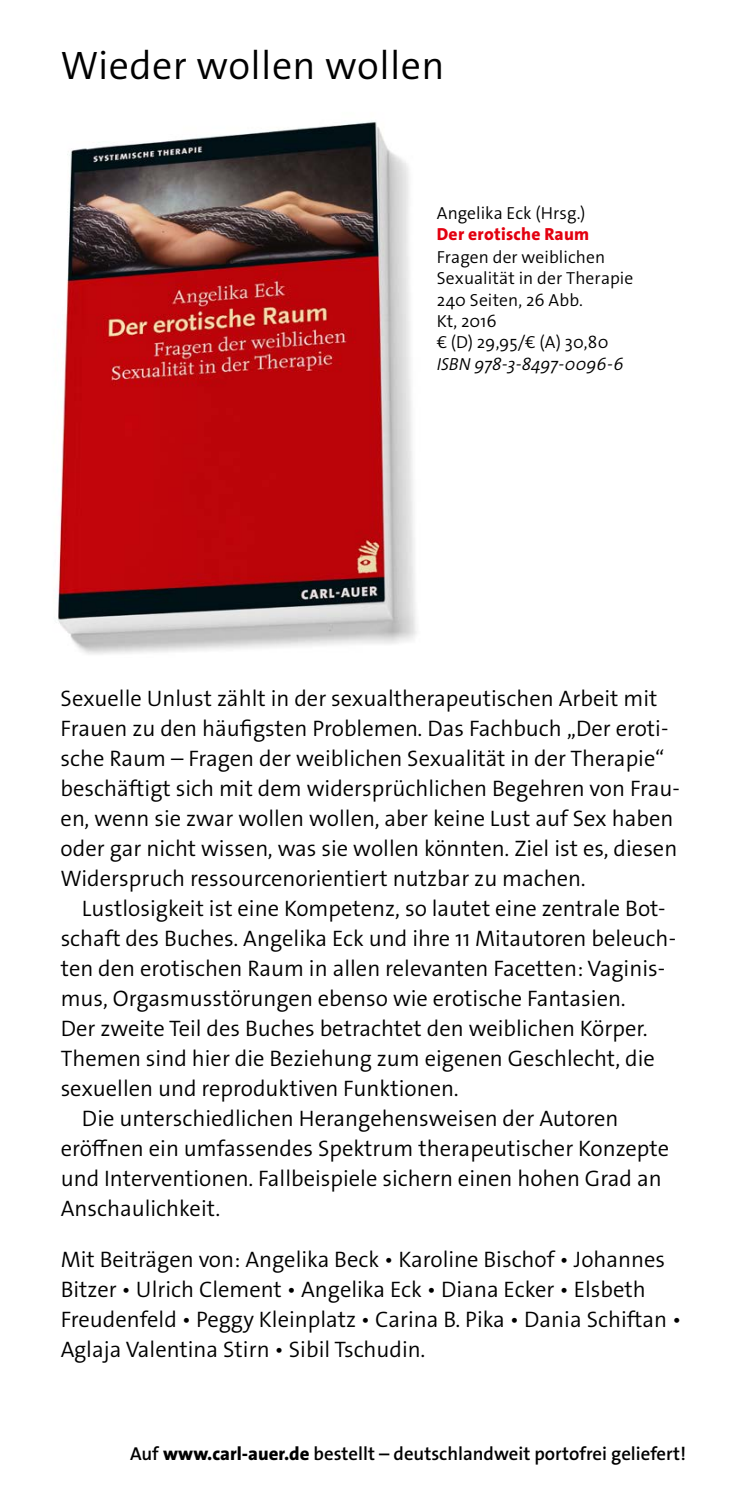
<style>
.page{position:relative;width:745px;height:1489px;background:#fff}
.page>*{position:absolute;margin:0;border:0;box-sizing:border-box;transform-origin:0 0}
.t1{font:300 40px "The Sans Os F";letter-spacing:.01em;color:#000}
.t2{font:300 22.5px/30px "The Sans Os F";color:#000}
.t3{font:600 18.75px "The Sans Os F";color:#000}
.t4{font:300 17.5px/21.2px "The Sans Os F";letter-spacing:.005em;color:#000}
.t5{font:italic 300 17.5px "The Sans Os F";letter-spacing:.005em;color:#000}
.t6{font:800 17.5px "The Sans Os F";letter-spacing:.015em;color:#e3000f}
.s1{font-weight:800}
</style>
<div class="page">
<hr style="left:0;top:0;width:1px;height:1488px;background:#ececed">
<img style="left:56px;top:121px;width:361px;height:533px">
<h1 class="t1" style="left:61px;top:39px;width:385px">Wieder wollen wollen</h1>
<p class="t4" style="left:436px;top:202px;width:150px">Angelika Eck (Hrsg.)</p>
<p class="t6" style="left:436px;top:223px;width:154px">Der erotische Raum</p>
<p class="t4" style="left:436px;top:247px;width:198px">Fragen der weiblichen<br>Sexualität in der Therapie<br>240 Seiten, 26 Abb.<br>Kt, 2016<br>€ (D) 29,95/€ (A) 30,80</p>
<p class="t5" style="left:436px;top:352px;width:188px">ISBN 978-3-8497-0096-6</p>
<p class="t2" style="left:61px;top:683px;width:620px">Sexuelle Unlust zählt in der sexualtherapeutischen Arbeit mit Frauen zu den häufigsten Problemen. Das Fachbuch „Der eroti&shy;sche Raum – Fragen der weiblichen Sexualität in der Therapie“ beschäftigt sich mit dem widersprüchlichen Begehren von Frau&shy;en, wenn sie zwar wollen wollen, aber keine Lust auf Sex haben oder gar nicht wissen, was sie wollen könnten. Ziel ist es, diesen Widerspruch ressourcenorientiert nutzbar zu machen.</p>
<p class="t2" style="left:82px;top:893px;width:584px">Lustlosigkeit ist eine Kompetenz, so lautet eine zentrale Bot-</p>
<p class="t2" style="left:61px;top:923px;width:616px">schaft des Buches. Angelika Eck und ihre 11 Mitautoren beleuch-</p>
<p class="t2" style="left:61px;top:953px;width:603px">ten den erotischen Raum in allen relevanten Facetten: Vaginis-</p>
<p class="t2" style="left:61px;top:983px;width:566px">mus, Orgasmusstörungen ebenso wie erotische Fantasien.</p>
<p class="t2" style="left:61px;top:1013px;width:588px">Der zweite Teil des Buches betrachtet den weiblichen Körper.</p>
<p class="t2" style="left:61px;top:1043px;width:595px">Themen sind hier die Beziehung zum eigenen Geschlecht, die</p>
<p class="t2" style="left:61px;top:1073px;width:399px">sexuellen und reproduktiven Funktionen.</p>
<p class="t2" style="left:82px;top:1103px;width:537px">Die unterschiedlichen Herangehensweisen der Autoren</p>
<p class="t2" style="left:61px;top:1133px;width:609px">eröffnen ein umfassendes Spektrum therapeutischer Konzepte</p>
<p class="t2" style="left:61px;top:1163px;width:602px">und Interventionen. Fallbeispiele sichern einen hohen Grad an</p>
<p class="t2" style="left:61px;top:1193px;width:161px">Anschaulichkeit.</p>
<p class="t2" style="left:61px;top:1244px;width:622px">Mit Beiträgen von: Angelika Beck • Karoline Bischof • Johannes Bitzer • Ulrich Clement • Angelika Eck • Diana Ecker • Elsbeth Freudenfeld • Peggy Kleinplatz • Carina B. Pika • Dania Schiftan • Aglaja Valentina Stirn • Sibil Tschudin.</p>
<p class="t3" style="left:130px;top:1441px;width:557px">Auf <span class="s1">www.carl-auer.de</span> bestellt – deutschlandweit portofrei geliefert!</p>
</div>
